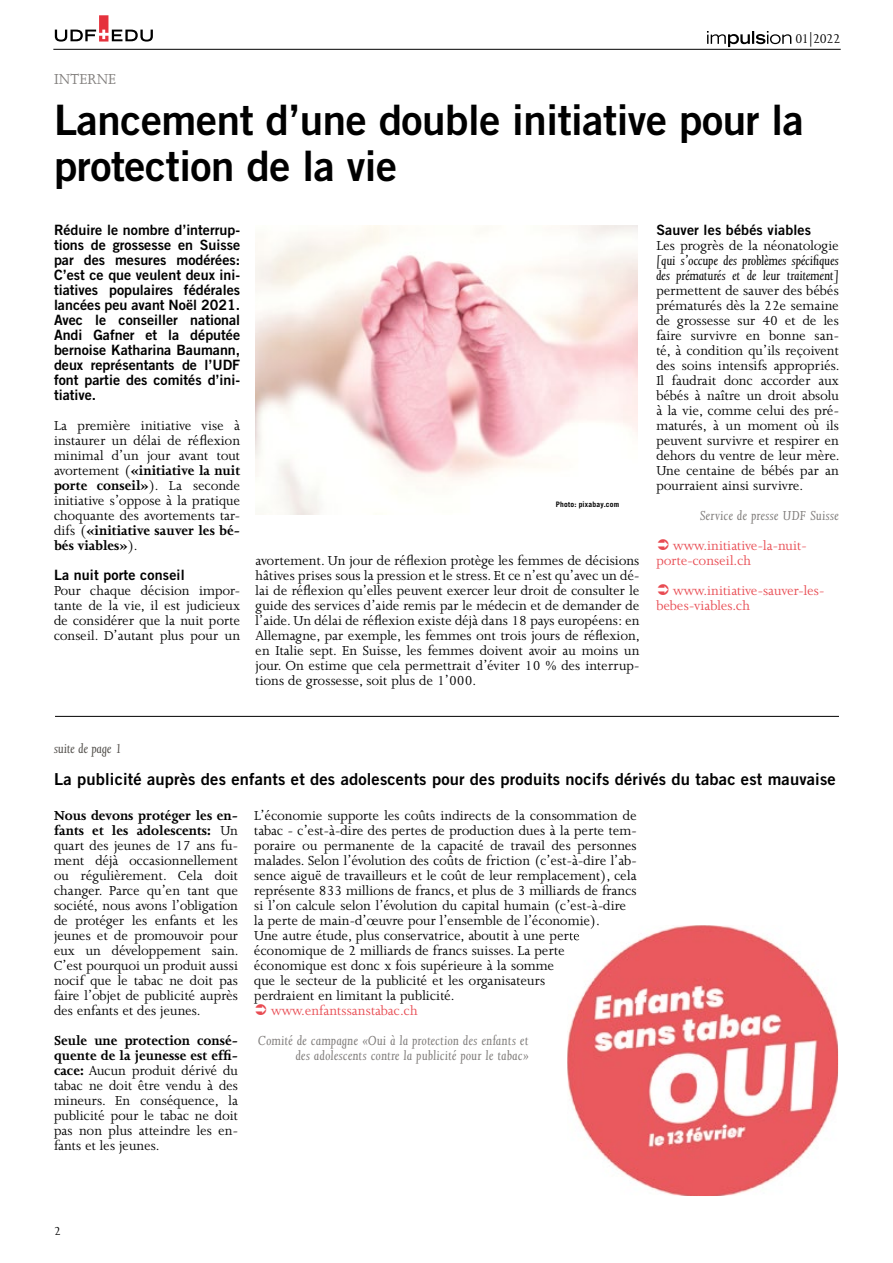
<style>
.page{position:relative;width:893px;height:1263px;background:#fff}
.page>*{position:absolute;margin:0;border:0;box-sizing:border-box;transform-origin:0 0}
.t1{font:42px/46.5px "Trade Gothic LT Std Bd 2";letter-spacing:-.01em;color:#000}
.t2{font:16.65px "Joanna MT Std";color:#7f7c7a}
.t3{font:16.5px "Trade Gothic LT Std Bd 2";letter-spacing:.01em;color:#000}
.t4{font:15px/15px "Joanna MT Std";color:#000;text-align:justify}
.t5{font:italic 15px/15px "Joanna MT Std";letter-spacing:.02em;color:#7f7c7a;text-align:right}
.t6{font:15px/15px "Joanna MT Std";color:#e84b52}
.t7{font:italic 15px/15px "Joanna MT Std";color:#000}
.t8{font:italic 15px "Joanna MT Std";letter-spacing:-.005em;color:#514e4a}
.t9{font:14.55px "Joanna MT Std";letter-spacing:-.06em;color:#000}
.t10{font:14.25px/15px "Trade Gothic LT Std Bd 2";color:#000;text-align:justify}
.t11{font:13.35px "Joanna MT Std";color:#000}
.t12{font:700 7.5px "Trade Gothic LT Std";letter-spacing:.03em;color:#000}
.s1{font-weight:700}
</style>
<div class="page">
<svg style="left:54px;top:15px;width:99px;height:27px"></svg>
<svg style="left:707px;top:31px;width:84px;height:16px"></svg>
<hr style="left:53px;top:49px;width:788px;height:1px;background:#000">
<img style="left:256px;top:225px;width:382px;height:289px">
<hr style="left:55px;top:716px;width:784px;height:1px;background:#000">
<img style="left:567px;top:925px;width:271px;height:271px">
<img style="left:567px;top:925px;width:32px;height:4px">
<img style="left:567px;top:930px;width:13px;height:14px">
<p class="t9" style="left:795px;top:31px;width:47px">01|2022</p>
<p class="t2" style="left:54px;top:71px;width:64px">INTERNE</p>
<h1 class="t1" style="left:54px;top:96px;width:751px">Lancement d’une double initiative pour la protection de la vie</h1>
<p class="t10" style="left:54px;top:222px;width:188px">Réduire le nombre d’interrup&shy;tions de grossesse en Suisse par des mesures modérées:<br>C’est ce que veulent deux ini&shy;tiatives populaires fédérales lancées peu avant Noël 2021.<br>Avec le conseiller national Andi Gafner et la députée bernoise Katharina Baumann, deux représentants de l’UDF font partie des comités d’ini&shy;tiative.</p>
<p class="t4" style="left:54px;top:418px;width:188px">La première initiative vise à instaurer un délai de réflexion minimal d’un jour avant tout avortement (<span class="s1">«initiative la nuit porte conseil»</span>). La seconde initiative s’oppose à la pratique choquante des avortements tar&shy;difs (<span class="s1">«initiative sauver les bé&shy;bés viables»</span>).</p>
<p class="t10" style="left:54px;top:567px;width:132px">La nuit porte conseil</p>
<p class="t4" style="left:54px;top:583px;width:188px">Pour chaque décision impor&shy;tante de la vie, il est judicieux de considérer que la nuit porte conseil. D’autant plus pour un</p>
<p class="t12" style="left:556px;top:500px;width:65px">Photo: pixabay.com</p>
<p class="t4" style="left:256px;top:553px;width:386px">avortement. Un jour de réflexion protège les femmes de décisions hâtives prises sous la pression et le stress. Et ce n’est qu’avec un dé&shy;lai de réflexion qu’elles peuvent exercer leur droit de consulter le guide des services d’aide remis par le médecin et de demander de l’aide. Un délai de réflexion existe déjà dans 18 pays européens: en Allemagne, par exemple, les femmes ont trois jours de réflexion, en Italie sept. En Suisse, les femmes doivent avoir au moins un jour. On estime que cela permettrait d’éviter 10 % des interrup&shy;tions de grossesse, soit plus de 1’000.</p>
<p class="t10" style="left:656px;top:222px;width:156px">Sauver les bébés viables</p>
<p class="t4" style="left:656px;top:238px;width:184px">Les progrès de la néonatologie</p>
<p class="t7" style="left:656px;top:253px;width:184px">[qui s’occupe des problèmes spécifiques des prématurés et de leur traitement]</p>
<p class="t4" style="left:656px;top:283px;width:185px">permettent de sauver des bébés prématurés dès la 22e semaine de grossesse sur 40 et de les faire survivre en bonne san&shy;té, à condition qu’ils reçoivent des soins intensifs appropriés.<br>Il faudrait donc accorder aux bébés à naître un droit absolu à la vie, comme celui des pré&shy;maturés, à un moment où ils peuvent survivre et respirer en dehors du ventre de leur mère.<br>Une centaine de bébés par an pourraient ainsi survivre.</p>
<p class="t5" style="left:700px;top:508px;width:140px">Service de presse UDF Suisse</p>
<p class="t6" style="left:656px;top:538px;width:152px;text-indent:17px">www.initiative-la-nuit&shy;porte-conseil.ch</p>
<p class="t6" style="left:656px;top:583px;width:170px;text-indent:17px">www.initiative-sauver-les&shy;bebes-viables.ch</p>
<p class="t8" style="left:54px;top:740px;width:69px">suite de page 1</p>
<p class="t3" style="left:54px;top:769px;width:783px">La publicité auprès des enfants et des adolescents pour des produits nocifs dérivés du tabac est mauvaise</p>
<p class="t4" style="left:54px;top:808px;width:186px"><span class="s1">Nous devons protéger les en&shy;fants et les adolescents:</span> Un quart des jeunes de 17 ans fu&shy;ment déjà occasionnellement ou régulièrement. Cela doit changer. Parce qu’en tant que société, nous avons l’obligation de protéger les enfants et les jeunes et de promouvoir pour eux un développement sain.<br>C’est pourquoi un produit aussi nocif que le tabac ne doit pas faire l’objet de publicité auprès des enfants et des jeunes.</p>
<p class="t4" style="left:54px;top:1033px;width:186px"><span class="s1">Seule une protection consé&shy;quente de la jeunesse est effi&shy;cace:</span> Aucun produit dérivé du tabac ne doit être vendu à des mineurs. En conséquence, la publicité pour le tabac ne doit pas non plus atteindre les en&shy;fants et les jeunes.</p>
<p class="t4" style="left:254px;top:808px;width:384px;text-align:left">L’économie supporte les coûts indirects de la consommation de tabac - c’est-à-dire des pertes de production dues à la perte tem&shy;poraire ou permanente de la capacité de travail des personnes malades. Selon l’évolution des coûts de friction (c’est-à-dire l’ab&shy;sence aiguë de travailleurs et le coût de leur remplacement), cela représente 833 millions de francs, et plus de 3 milliards de francs si l’on calcule selon l’évolution du capital humain (c’est-à-dire la perte de main-d’œuvre pour l’ensemble de l’économie).<br>Une autre étude, plus conservatrice, aboutit à une perte économique de 2 milliards de francs suisses. La perte économique est donc x fois supérieure à la somme<br>que le secteur de la publicité et les organisateurs<br>perdraient en limitant la publicité.</p>
<p class="t6" style="left:272px;top:1003px;width:148px">www.enfantssanstabac.ch</p>
<p class="t5" style="left:258px;top:1033px;width:272px">Comité de campagne «Oui à la protection des enfants et des adolescents contre la publicité pour le tabac»</p>
<p class="t11" style="left:54px;top:1224px;width:8px">2</p>
</div>
